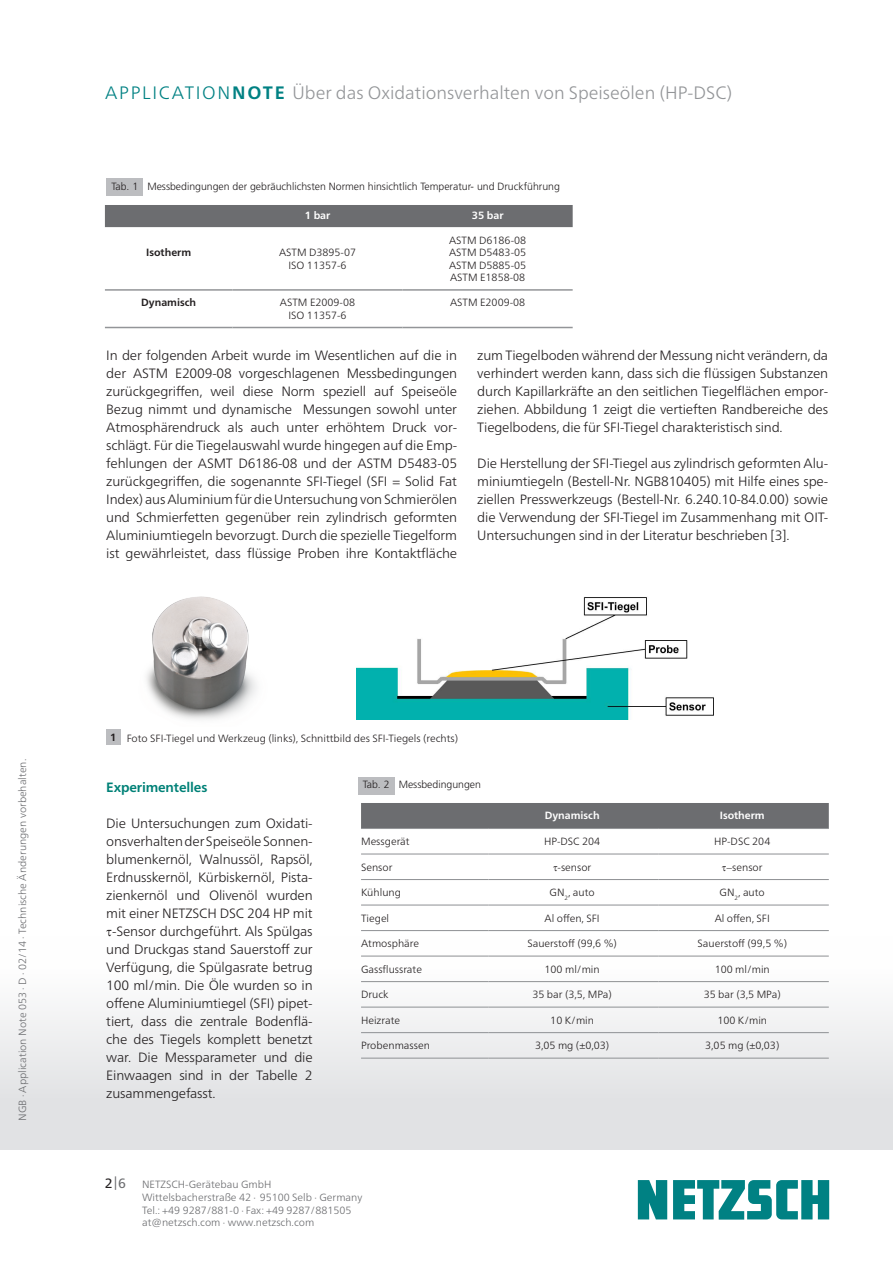
<style>
.page{position:relative;width:893px;height:1263px;background:#fff}
.page>*{position:absolute;margin:0;border:0;box-sizing:border-box;transform-origin:0 0}
.Fließtext_engl{font:300 18px "Frutiger Neue LTW1 G";color:#939598}
.D_Fließtext{font:300 13.5px/18px "Frutiger Neue LTW1 G";letter-spacing:-.01em;color:#231f20;text-align:justify}
.D_Fließtext-2{font:700 13.5px "Frutiger Neue LTW1 G";letter-spacing:-.01em;color:#008177}
.t1{font:13.5px "Frutiger Neue LTW1 G";color:#6c6d70}
.E_Tabellenkörper{font:300 10.5px "Frutiger Neue LTW1 G";color:#231f20}
.E_Bildunterschrift{font:300 10.5px "Frutiger Neue LTW1 G";color:#6c6d70}
.D_Fließtext-3{font:300 10.5px "Frutiger Neue LTW1 G";color:#231f20}
.E_Fließtext{font:300 10.5px "Frutiger LT Pro";color:#231f20}
.Fließtext_engl-2{font:700 10.5px "Frutiger Neue LTW1 G";color:#fff}
.E_Fließtext-2{font:700 10.5px "Frutiger Neue LTW1 G";color:#231f20}
.s1{color:#008183}
.s2{font-weight:700;color:#008183}
.s3{color:#231f20}
</style>
<div class="page">
<svg style="left:638px;top:1180px;width:191px;height:39px"></svg>
<div style="left:106px;top:730px;width:15px;height:15px;background:#bcbdc0"></div>
<div style="left:107px;top:179px;width:36px;height:17px;background:#bcbdc0"></div>
<img style="left:357px;top:597px;width:357px;height:123px">
<div style="left:361px;top:803px;width:468px;height:25px;background:#6c6d70"></div>
<hr style="left:361px;top:828px;width:128px;height:1px;background:#939598">
<hr style="left:489px;top:828px;width:170px;height:1px;background:#939598">
<hr style="left:659px;top:828px;width:170px;height:1px;background:#939598">
<hr style="left:361px;top:853px;width:128px;height:1px;background:#939598">
<hr style="left:489px;top:853px;width:170px;height:1px;background:#939598">
<hr style="left:659px;top:853px;width:170px;height:1px;background:#939598">
<hr style="left:361px;top:879px;width:128px;height:1px;background:#939598">
<hr style="left:489px;top:879px;width:170px;height:1px;background:#939598">
<hr style="left:659px;top:879px;width:170px;height:1px;background:#939598">
<hr style="left:361px;top:904px;width:128px;height:1px;background:#939598">
<hr style="left:489px;top:904px;width:170px;height:1px;background:#939598">
<hr style="left:659px;top:904px;width:170px;height:1px;background:#939598">
<hr style="left:361px;top:930px;width:128px;height:1px;background:#939598">
<hr style="left:489px;top:930px;width:170px;height:1px;background:#939598">
<hr style="left:659px;top:930px;width:170px;height:1px;background:#939598">
<hr style="left:361px;top:955px;width:128px;height:1px;background:#939598">
<hr style="left:489px;top:955px;width:170px;height:1px;background:#939598">
<hr style="left:659px;top:955px;width:170px;height:1px;background:#939598">
<hr style="left:361px;top:981px;width:128px;height:1px;background:#939598">
<hr style="left:489px;top:981px;width:170px;height:1px;background:#939598">
<hr style="left:659px;top:981px;width:170px;height:1px;background:#939598">
<hr style="left:361px;top:1006px;width:128px;height:2px;background:#939598">
<hr style="left:489px;top:1006px;width:170px;height:2px;background:#939598">
<hr style="left:659px;top:1006px;width:170px;height:2px;background:#939598">
<hr style="left:361px;top:1032px;width:128px;height:1px;background:#939598">
<hr style="left:489px;top:1032px;width:170px;height:1px;background:#939598">
<hr style="left:659px;top:1032px;width:170px;height:1px;background:#939598">
<hr style="left:361px;top:1057px;width:128px;height:2px;background:#939598">
<hr style="left:489px;top:1057px;width:170px;height:2px;background:#939598">
<hr style="left:659px;top:1057px;width:170px;height:2px;background:#939598">
<div style="left:358px;top:777px;width:36px;height:17px;background:#bcbdc0"></div>
<img style="left:146px;top:596px;width:111px;height:124px">
<div style="left:105px;top:205px;width:468px;height:22px;background:#6c6d70"></div>
<hr style="left:105px;top:289px;width:127px;height:2px;background:#939598">
<hr style="left:232px;top:289px;width:171px;height:2px;background:#939598">
<hr style="left:403px;top:289px;width:170px;height:2px;background:#939598">
<hr style="left:105px;top:327px;width:127px;height:1px;background:#939598">
<hr style="left:232px;top:327px;width:171px;height:1px;background:#939598">
<hr style="left:403px;top:327px;width:170px;height:1px;background:#939598">
<p class="E_Bildunterschrift" style="left:16px;top:1121px;width:363px;rotate:-90deg">NGB · Application Note 053 · D · 02/14 · Technische Änderungen vorbehalten.</p>
<p class="Fließtext_engl" style="left:105px;top:82px;width:628px"><span class="s1">APPLICATION</span><span class="s2">NOTE</span> Über das Oxidationsverhalten von Speiseölen (HP-DSC)</p>
<p class="E_Fließtext" style="left:111px;top:180px;width:28px">Tab. 1</p>
<p class="E_Fließtext" style="left:147px;top:180px;width:414px">Messbedingungen der gebräuchlichsten Normen hinsichtlich Temperatur- und Druckführung</p>
<p class="Fließtext_engl-2" style="left:305px;top:209px;width:27px">1 bar</p>
<p class="Fließtext_engl-2" style="left:472px;top:209px;width:33px">35 bar</p>
<p class="E_Fließtext-2" style="left:146px;top:246px;width:46px">Isotherm</p>
<p class="D_Fließtext-3" style="left:279px;top:246px;width:79px">ASTM D3895-07</p>
<p class="D_Fließtext-3" style="left:288px;top:259px;width:60px">ISO 11357-6</p>
<p class="E_Fließtext-2" style="left:141px;top:296px;width:57px">Dynamisch</p>
<p class="D_Fließtext-3" style="left:280px;top:296px;width:77px">ASTM E2009-08</p>
<p class="D_Fließtext-3" style="left:288px;top:309px;width:60px">ISO 11357-6</p>
<p class="D_Fließtext-3" style="left:449px;top:234px;width:79px">ASTM D6186-08</p>
<p class="D_Fließtext-3" style="left:449px;top:246px;width:79px">ASTM D5483-05</p>
<p class="D_Fließtext-3" style="left:449px;top:259px;width:79px">ASTM D5885-05</p>
<p class="D_Fließtext-3" style="left:450px;top:271px;width:77px">ASTM E1858-08</p>
<p class="D_Fließtext-3" style="left:450px;top:296px;width:77px">ASTM E2009-08</p>
<p class="D_Fließtext" style="left:106px;top:346px;width:352px">In der folgenden Arbeit wurde im Wesentlichen auf die in der ASTM E2009-08 vorgeschlagenen Messbedingungen zurückgegriffen, weil diese Norm speziell auf Speiseöle Bezug nimmt und dynamische Messungen sowohl unter Atmosphärendruck als auch unter erhöhtem Druck vor&shy;schlägt. Für die Tiegelauswahl wurde hingegen auf die Emp&shy;fehlungen der ASMT D6186-08 und der ASTM D5483-05 zurückgegriffen, die sogenannte SFI-Tiegel (SFI = Solid Fat Index) aus Aluminium für die Untersuchung von Schmierölen und Schmierfetten gegenüber rein zylindrisch geformten Aluminiumtiegeln bevorzugt. Durch die spezielle Tiegelform ist gewährleistet, dass flüssige Proben ihre Kontaktfläche</p>
<p class="D_Fließtext" style="left:477px;top:346px;width:352px">zum Tiegelboden während der Messung nicht verändern, da verhindert werden kann, dass sich die flüssigen Substanzen durch Kapillarkräfte an den seitlichen Tiegelflächen empor&shy;ziehen. Abbildung 1 zeigt die vertieften Randbereiche des Tiegelbodens, die für SFI-Tiegel charakteristisch sind.</p>
<p class="D_Fließtext" style="left:477px;top:454px;width:352px">Die Herstellung der SFI-Tiegel aus zylindrisch geformten Alu&shy;miniumtiegeln (Bestell-Nr. NGB810405) mit Hilfe eines spe&shy;ziellen Presswerkzeugs (Bestell-Nr. 6.240.10-84.0.00) sowie die Verwendung der SFI-Tiegel im Zusammenhang mit OIT-Untersuchungen sind in der Literatur beschrieben [3].</p>
<p class="E_Fließtext-2" style="left:110px;top:731px;width:8px">1</p>
<p class="D_Fließtext-3" style="left:127px;top:732px;width:333px">Foto SFI-Tiegel und Werkzeug (links), Schnittbild des SFI-Tiegels (rechts)</p>
<p class="D_Fließtext-2" style="left:106px;top:779px;width:103px">Experimentelles</p>
<p class="D_Fließtext" style="left:106px;top:814px;width:208px">Die Untersuchungen zum Oxidati&shy;onsverhalten der Speiseöle Sonnen&shy;blumenkernöl, Walnussöl, Rapsöl, Erdnusskernöl, Kürbiskernöl, Pista&shy;zienkernöl und Olivenöl wurden mit einer NETZSCH DSC 204 HP mit</p>
<p class="D_Fließtext" style="left:106px;top:922px;width:208px">▼-Sensor durchgeführt. Als Spülgas und Druckgas stand Sauerstoff zur Verfügung, die Spülgasrate betrug 100 ml/min. Die Öle wurden so in offene Aluminiumtiegel (SFI) pipet&shy;tiert, dass die zentrale Bodenflä&shy;che des Tiegels komplett benetzt war. Die Messparameter und die Einwaagen sind in der Tabelle 2 zusammengefasst.</p>
<p class="E_Fließtext" style="left:363px;top:779px;width:28px">Tab. 2</p>
<p class="E_Fließtext" style="left:399px;top:779px;width:84px">Messbedingungen</p>
<p class="Fließtext_engl-2" style="left:545px;top:809px;width:57px">Dynamisch</p>
<p class="Fließtext_engl-2" style="left:720px;top:809px;width:46px">Isotherm</p>
<p class="E_Tabellenkörper" style="left:361px;top:835px;width:50px">Messgerät</p>
<p class="E_Tabellenkörper" style="left:544px;top:835px;width:58px">HP-DSC 204</p>
<p class="E_Tabellenkörper" style="left:714px;top:835px;width:58px">HP-DSC 204</p>
<p class="E_Tabellenkörper" style="left:361px;top:861px;width:33px">Sensor</p>
<p class="E_Tabellenkörper" style="left:553px;top:861px;width:40px">▼-sensor</p>
<p class="E_Tabellenkörper" style="left:722px;top:861px;width:42px">▼ sensor</p>
<p class="E_Tabellenkörper" style="left:361px;top:886px;width:41px">Kühlung</p>
<p class="E_Tabellenkörper" style="left:550px;top:886px;width:47px">GN<sub>2</sub>, auto</p>
<p class="E_Tabellenkörper" style="left:720px;top:886px;width:47px">GN<sub>2</sub>, auto</p>
<p class="E_Tabellenkörper" style="left:361px;top:912px;width:30px">Tiegel</p>
<p class="E_Tabellenkörper" style="left:545px;top:912px;width:57px">Al offen, SFI</p>
<p class="E_Tabellenkörper" style="left:715px;top:912px;width:57px">Al offen, SFI</p>
<p class="E_Tabellenkörper" style="left:361px;top:937px;width:60px">Atmosphäre</p>
<p class="E_Tabellenkörper" style="left:527px;top:937px;width:91px">Sauerstoff (99,6 %)</p>
<p class="E_Tabellenkörper" style="left:697px;top:937px;width:91px">Sauerstoff (99,5 %)</p>
<p class="E_Tabellenkörper" style="left:361px;top:963px;width:62px">Gassflussrate</p>
<p class="E_Tabellenkörper" style="left:545px;top:963px;width:57px">100 ml/min</p>
<p class="E_Tabellenkörper" style="left:715px;top:963px;width:57px">100 ml/min</p>
<p class="E_Tabellenkörper" style="left:361px;top:988px;width:29px">Druck</p>
<p class="E_Tabellenkörper" style="left:532px;top:988px;width:81px">35 bar (3,5, MPa)</p>
<p class="E_Tabellenkörper" style="left:704px;top:988px;width:78px">35 bar (3,5 MPa)</p>
<p class="E_Tabellenkörper" style="left:361px;top:1014px;width:41px">Heizrate</p>
<p class="E_Tabellenkörper" style="left:550px;top:1014px;width:45px">10 K/min</p>
<p class="E_Tabellenkörper" style="left:717px;top:1014px;width:51px">100 K/min</p>
<p class="E_Tabellenkörper" style="left:361px;top:1039px;width:70px">Probenmassen</p>
<p class="E_Tabellenkörper" style="left:535px;top:1039px;width:76px">3,05 mg (±0,03)</p>
<p class="E_Tabellenkörper" style="left:705px;top:1039px;width:76px">3,05 mg (±0,03)</p>
<p class="t1" style="left:105px;top:1175px;width:23px"><span class="s3">2</span>|6</p>
<p class="E_Bildunterschrift" style="left:142px;top:1178px;width:131px">NETZSCH-Gerätebau GmbH</p>
<p class="E_Bildunterschrift" style="left:142px;top:1191px;width:222px">Wittelsbacherstraße 42 ∙ 95100 Selb ∙ Germany</p>
<p class="E_Bildunterschrift" style="left:142px;top:1203px;width:211px">Tel.: +49 9287/881-0 ∙ Fax: +49 9287/881505</p>
<p class="E_Bildunterschrift" style="left:142px;top:1216px;width:174px">at@netzsch.com ∙ www.netzsch.com</p>
</div>
